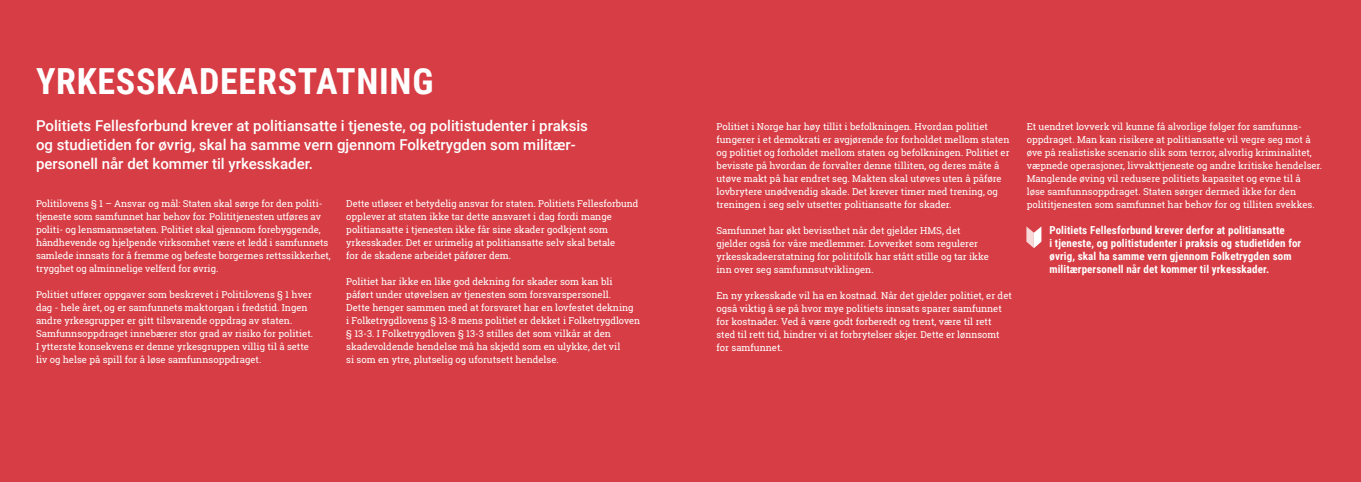
<style>
.page{position:relative;width:1361px;height:482px;background:#d73d45}
.page>*{position:absolute;margin:0;border:0;box-sizing:border-box;transform-origin:0 0}
.t1{font:700 36px "Roboto Condensed";letter-spacing:.02em;color:#fff}
.t2{font:500 15px/19px "Roboto";color:#fff}
.t3{font:700 11px/13px "Roboto Condensed";letter-spacing:.01em;color:#fff}
.t4{font:9.5px/13px "Roboto Slab";color:#fff}
</style>
<div class="page">
<svg style="left:1026px;top:226px;width:15px;height:22px"></svg>
<h1 class="t1" style="left:36px;top:56px;width:399px">YRKESSKADEERSTATNING</h1>
<h2 class="t2" style="left:36px;top:116px;width:553px">Politiets Fellesforbund krever at politiansatte i tjeneste, og politistudenter i praksis og studietiden for øvrig, skal ha samme vern gjennom Folketrygden som militær&shy;personell når det kommer til yrkesskader.</h2>
<p class="t4" style="left:36px;top:197px;width:296px">Politilovens § 1 – Ansvar og mål: Staten skal sørge for den politi&shy;tjeneste som samfunnet har behov for. Polititjenesten utføres av politi- og lensmannsetaten. Politiet skal gjennom forebyggende, håndhevende og hjelpende virksomhet være et ledd i samfunnets samlede innsats for å fremme og befeste borgernes rettssikkerhet, trygghet og alminnelige velferd for øvrig.</p>
<p class="t4" style="left:36px;top:288px;width:279px">Politiet utfører oppgaver som beskrevet i Politilovens § 1 hver dag - hele året, og er samfunnets maktorgan i fredstid. Ingen andre yrkesgrupper er gitt tilsvarende oppdrag av staten.<br>Samfunnsoppdraget innebærer stor grad av risiko for politiet.<br>I ytterste konsekvens er denne yrkesgruppen villig til å sette liv og helse på spill for å løse samfunnsoppdraget.</p>
<p class="t4" style="left:346px;top:197px;width:294px">Dette utløser et betydelig ansvar for staten. Politiets Fellesforbund opplever at staten ikke tar dette ansvaret i dag fordi mange politiansatte i tjenesten ikke får sine skader godkjent som yrkesskader. Det er urimelig at politiansatte selv skal betale<br>for de skadene arbeidet påfører dem.</p>
<p class="t4" style="left:346px;top:275px;width:295px">Politiet har ikke en like god dekning for skader som kan bli påført under utøvelsen av tjenesten som forsvarspersonell.<br>Dette henger sammen med at forsvaret har en lovfestet dekning<br>i Folketrygdlovens § 13-8 mens politiet er dekket i Folketrygdloven § 13-3. I Folketrygdloven § 13-3 stilles det som vilkår at den skadevoldende hendelse må ha skjedd som en ulykke, det vil<br>si som en ytre, plutselig og uforutsett hendelse.</p>
<p class="t4" style="left:716px;top:120px;width:295px">Politiet i Norge har høy tillit i befolkningen. Hvordan politiet fungerer i et demokrati er avgjørende for forholdet mellom staten og politiet og forholdet mellom staten og befolkningen. Politiet er bevisste på hvordan de forvalter denne tilliten, og deres måte å utøve makt på har endret seg. Makten skal utøves uten å påføre lovbrytere unødvendig skade. Det krever timer med trening, og treningen i seg selv utsetter politiansatte for skader.</p>
<p class="t4" style="left:716px;top:224px;width:274px">Samfunnet har økt bevissthet når det gjelder HMS, det gjelder også for våre medlemmer. Lovverket som regulerer yrkesskadeerstatning for politifolk har stått stille og tar ikke inn over seg samfunnsutviklingen.</p>
<p class="t4" style="left:716px;top:289px;width:297px">En ny yrkesskade vil ha en kostnad. Når det gjelder politiet, er det også viktig å se på hvor mye politiets innsats sparer samfunnet for kostnader. Ved å være godt forberedt og trent, være til rett sted til rett tid, hindrer vi at forbrytelser skjer. Dette er lønnsomt for samfunnet.</p>
<p class="t4" style="left:1026px;top:120px;width:297px">Et uendret lovverk vil kunne få alvorlige følger for samfunns&shy;oppdraget. Man kan risikere at politiansatte vil vegre seg mot å øve på realistiske scenario slik som terror, alvorlig kriminalitet, væpnede operasjoner, livvakttjeneste og andre kritiske hendelser.<br>Manglende øving vil redusere politiets kapasitet og evne til å<br>løse samfunnsoppdraget. Staten sørger dermed ikke for den polititjenesten som samfunnet har behov for og tilliten svekkes.</p>
<p class="t3" style="left:1049px;top:223px;width:253px">Politiets Fellesforbund krever derfor at politiansatte<br>i tjeneste, og politistudenter i praksis og studietiden for øvrig, skal ha samme vern gjennom Folketrygden som militærpersonell når det kommer til yrkesskader.</p>
</div>
